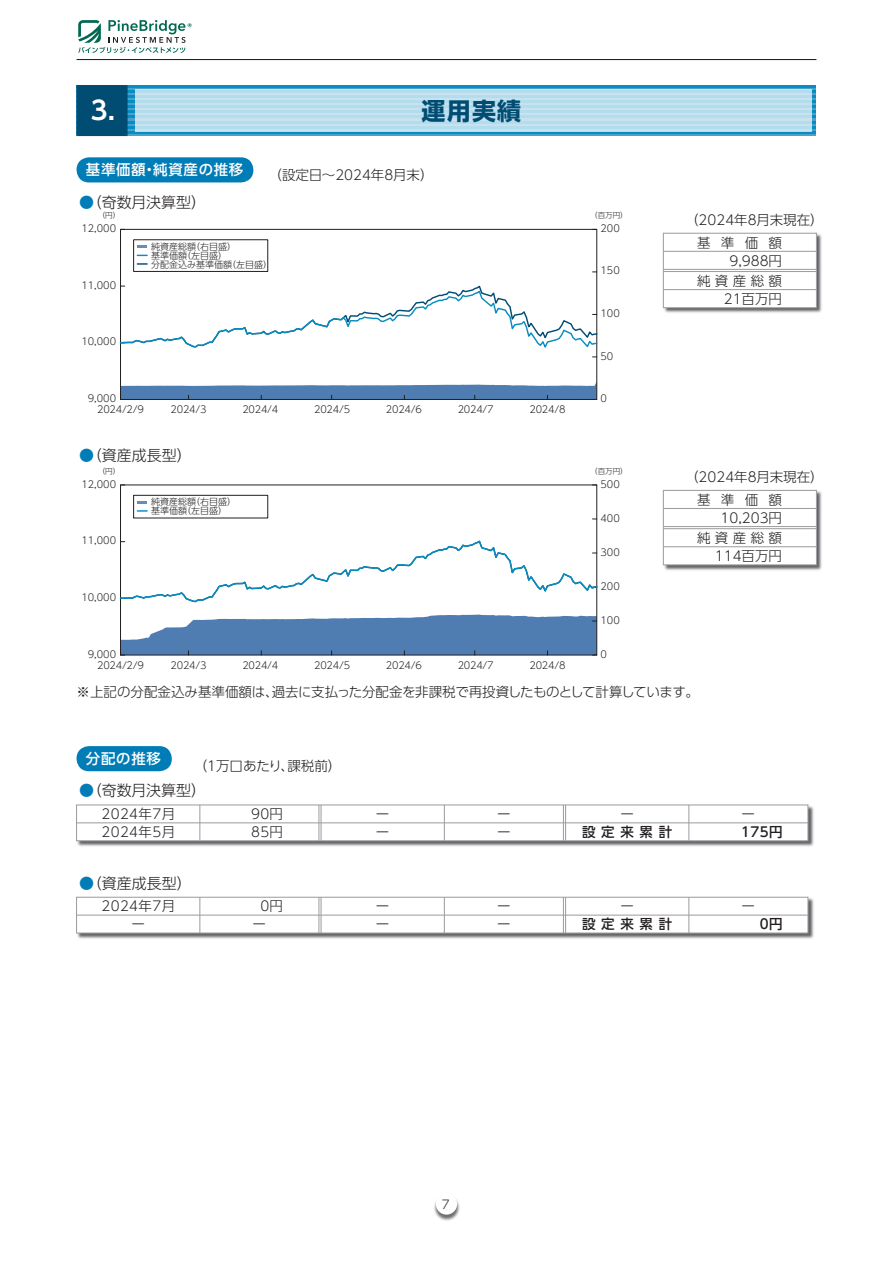
<style>
.page{position:relative;width:893px;height:1263px;background:#fff}
.page>*{position:absolute;margin:0;border:0;box-sizing:border-box;transform-origin:0 0}
.t1{font:700 25.5px "UD Shin Go Pro De";color:#fff}
.t2{font:700 24px "UD Shin Go Pro";color:#004c72}
.t3{font:300 15px "UD Shin Go Pro";color:#231f20}
.t4{font:500 14.4px "UD Shin Go Pro";letter-spacing:.05em;color:#fff}
.t5{font:300 13.5px/17.7px "UD Shin Go Pro";color:#231f20}
.t6{font:300 13.5px "UD Shin Go Pro";letter-spacing:-.02em;color:#231f20}
.t7{font:300 13.5px/17.7px "UD Shin Go Pro";letter-spacing:.03em;color:#231f20}
.t8{font:500 13.5px "UD Shin Go Pro";letter-spacing:.42em;color:#231f20}
.t9{font:300 13.5px/20.2px "UD Shin Go Pro";letter-spacing:.16em;color:#231f20;text-align:right}
.t10{font:300 13.5px/20.2px "UD Shin Go Pro";letter-spacing:.325em;color:#231f20;text-align:right}
.t11{font:300 12px "UD Shin Go Pro";color:#231f20}
.t12{font:300 9.75px "UD Shin Go Pro";letter-spacing:-.025em;color:#231f20}
.t13{font:300 9px/9px "UD Shin Go Pro";color:#231f20}
.t14{font:300 7.5px "UD Shin Go Pro";color:#231f20}
.s1{color:#007cb6}
</style>
<div class="page">
<img style="left:434px;top:1199px;width:26px;height:22px">
<div style="left:436px;top:1193px;width:21px;height:21px;background:#fff;border-radius:50%"></div>
<hr style="left:77px;top:59px;width:739px;height:1px;background:#231f20">
<svg style="left:78px;top:20px;width:114px;height:33px"></svg>
<img style="left:662px;top:232px;width:160px;height:81px">
<div style="left:663px;top:233px;width:153px;height:75px;background:#fff"></div>
<div style="left:663px;top:233px;width:154px;height:75px;border:1px solid #9d9fa2"></div>
<hr style="left:663px;top:251px;width:153px;height:1px;background:#9d9fa2">
<hr style="left:663px;top:269px;width:153px;height:1px;background:#9d9fa2">
<hr style="left:663px;top:271px;width:153px;height:1px;background:#9d9fa2">
<hr style="left:663px;top:289px;width:153px;height:1px;background:#9d9fa2">
<img style="left:662px;top:489px;width:160px;height:82px">
<div style="left:663px;top:490px;width:153px;height:75px;background:#fff"></div>
<div style="left:663px;top:490px;width:154px;height:75px;border:1px solid #9d9fa2"></div>
<hr style="left:663px;top:508px;width:153px;height:1px;background:#9d9fa2">
<hr style="left:663px;top:526px;width:153px;height:1px;background:#9d9fa2">
<hr style="left:663px;top:528px;width:153px;height:1px;background:#9d9fa2">
<hr style="left:663px;top:546px;width:153px;height:1px;background:#9d9fa2">
<div style="left:77px;top:157px;width:176px;height:25px;background:#007cb6;border-radius:13px"></div>
<div style="left:77px;top:746px;width:95px;height:25px;background:#007cb6;border-radius:13px"></div>
<img style="left:76px;top:804px;width:738px;height:43px">
<div style="left:77px;top:805px;width:731px;height:36px;background:#fff"></div>
<div style="left:76px;top:804px;width:732px;height:37px;border:1px solid #9d9fa2"></div>
<hr style="left:77px;top:822px;width:731px;height:1px;background:#9d9fa2">
<hr style="left:199px;top:805px;width:1px;height:36px;background:#9d9fa2">
<hr style="left:318px;top:805px;width:1px;height:36px;background:#9d9fa2">
<hr style="left:321px;top:805px;width:1px;height:36px;background:#9d9fa2">
<hr style="left:444px;top:805px;width:1px;height:36px;background:#9d9fa2">
<hr style="left:563px;top:805px;width:1px;height:36px;background:#9d9fa2">
<hr style="left:565px;top:805px;width:1px;height:36px;background:#9d9fa2">
<hr style="left:688px;top:805px;width:1px;height:36px;background:#9d9fa2">
<img style="left:76px;top:896px;width:738px;height:43px">
<div style="left:77px;top:897px;width:731px;height:36px;background:#fff"></div>
<div style="left:76px;top:897px;width:732px;height:36px;border:1px solid #9d9fa2"></div>
<hr style="left:77px;top:914px;width:731px;height:2px;background:#9d9fa2">
<hr style="left:199px;top:897px;width:1px;height:36px;background:#9d9fa2">
<hr style="left:318px;top:897px;width:1px;height:36px;background:#9d9fa2">
<hr style="left:321px;top:897px;width:1px;height:36px;background:#9d9fa2">
<hr style="left:444px;top:897px;width:1px;height:36px;background:#9d9fa2">
<hr style="left:563px;top:897px;width:1px;height:36px;background:#9d9fa2">
<hr style="left:565px;top:897px;width:1px;height:36px;background:#9d9fa2">
<hr style="left:688px;top:897px;width:1px;height:36px;background:#9d9fa2">
<div style="left:133px;top:495px;width:135px;height:23px;border:1px solid #231f20"></div>
<svg style="left:137px;top:501px;width:10px;height:3px"></svg>
<svg style="left:137px;top:510px;width:10px;height:2px"></svg>
<div style="left:133px;top:239px;width:135px;height:33px;border:1px solid #231f20"></div>
<svg style="left:137px;top:245px;width:10px;height:3px"></svg>
<svg style="left:137px;top:263px;width:10px;height:2px"></svg>
<svg style="left:120px;top:382px;width:477px;height:18px"></svg>
<svg style="left:119px;top:284px;width:479px;height:66px"></svg>
<svg style="left:120px;top:615px;width:477px;height:41px;background:#638ab6"></svg>
<svg style="left:119px;top:539px;width:479px;height:64px"></svg>
<hr style="left:77px;top:88px;width:739px;height:2px;background:#4ba1ce">
<hr style="left:77px;top:93px;width:739px;height:2px;background:#4ba1ce">
<hr style="left:77px;top:98px;width:739px;height:2px;background:#4ba1ce">
<hr style="left:77px;top:103px;width:739px;height:2px;background:#4ba1ce">
<hr style="left:77px;top:134px;width:739px;height:2px;background:#4ba1ce">
<hr style="left:77px;top:85px;width:739px;height:3px;background:#068dc2">
<hr style="left:77px;top:111px;width:739px;height:2px;background:#068dc2">
<hr style="left:77px;top:116px;width:739px;height:2px;background:#068dc2">
<hr style="left:77px;top:121px;width:739px;height:2px;background:#068dc2">
<hr style="left:77px;top:126px;width:739px;height:2px;background:#068dc2">
<hr style="left:77px;top:131px;width:739px;height:3px;background:#068dc2">
<div style="left:136px;top:89px;width:676px;height:43px;background:linear-gradient(to right,#bbdeee,#bbdeee)"></div>
<svg style="left:77px;top:85px;width:51px;height:51px"></svg>
<div style="left:82px;top:90px;width:40px;height:41px;background:#004c72"></div>
<h1 class="t1" style="left:91px;top:89px;width:26px">3.</h1>
<h2 class="t2" style="left:422px;top:91px;width:101px">運用実績</h2>
<h3 class="t4" style="left:86px;top:158px;width:159px">基準価額・純資産の推移</h3>
<h3 class="t3" style="left:79px;top:190px;width:129px"><span class="s1">●</span>（奇数月決算型）</h3>
<p class="t14" style="left:98px;top:209px;width:24px">（円）</p>
<p class="t12" style="left:81px;top:220px;width:36px">12,000</p>
<p class="t12" style="left:81px;top:277px;width:36px">11,000</p>
<p class="t13" style="left:151px;top:242px;width:122px">純資産総額（右目盛）<br>基準価額（左目盛）<br>分配金込み基準価額（左目盛）</p>
<h3 class="t5" style="left:269px;top:165px;width:166px">（設定日～2024年8月末）</h3>
<p class="t12" style="left:81px;top:334px;width:36px">10,000</p>
<p class="t12" style="left:88px;top:390px;width:30px">9,000</p>
<p class="t12" style="left:97px;top:402px;width:48px">2024/2/9</p>
<p class="t12" style="left:171px;top:402px;width:37px">2024/3</p>
<p class="t12" style="left:242px;top:402px;width:37px">2024/4</p>
<p class="t12" style="left:314px;top:402px;width:37px">2024/5</p>
<p class="t12" style="left:386px;top:402px;width:37px">2024/6</p>
<p class="t12" style="left:458px;top:402px;width:37px">2024/7</p>
<p class="t12" style="left:529px;top:402px;width:37px">2024/8</p>
<h3 class="t3" style="left:79px;top:443px;width:114px"><span class="s1">●</span>（資産成長型）</h3>
<p class="t14" style="left:98px;top:465px;width:24px">（円）</p>
<p class="t12" style="left:81px;top:476px;width:36px">12,000</p>
<p class="t12" style="left:81px;top:533px;width:36px">11,000</p>
<p class="t12" style="left:81px;top:589px;width:36px">10,000</p>
<p class="t12" style="left:88px;top:646px;width:30px">9,000</p>
<p class="t13" style="left:151px;top:497px;width:86px">純資産総額（右目盛）基準価額（左目盛）</p>
<p class="t12" style="left:97px;top:657px;width:48px">2024/2/9</p>
<p class="t12" style="left:171px;top:657px;width:37px">2024/3</p>
<p class="t12" style="left:242px;top:657px;width:37px">2024/4</p>
<p class="t12" style="left:314px;top:657px;width:37px">2024/5</p>
<p class="t12" style="left:386px;top:657px;width:37px">2024/6</p>
<p class="t12" style="left:458px;top:657px;width:37px">2024/7</p>
<p class="t12" style="left:529px;top:657px;width:37px">2024/8</p>
<p class="t14" style="left:590px;top:209px;width:39px">（百万円）</p>
<p class="t12" style="left:600px;top:220px;width:21px">200</p>
<p class="t12" style="left:600px;top:263px;width:21px">150</p>
<p class="t12" style="left:600px;top:305px;width:21px">100</p>
<p class="t12" style="left:600px;top:348px;width:14px">50</p>
<p class="t12" style="left:600px;top:390px;width:8px">0</p>
<p class="t14" style="left:590px;top:465px;width:39px">（百万円）</p>
<p class="t12" style="left:600px;top:476px;width:21px">500</p>
<p class="t12" style="left:600px;top:510px;width:21px">400</p>
<p class="t12" style="left:600px;top:544px;width:21px">300</p>
<p class="t12" style="left:600px;top:578px;width:21px">200</p>
<p class="t12" style="left:600px;top:612px;width:21px">100</p>
<p class="t12" style="left:600px;top:646px;width:8px">0</p>
<h3 class="t5" style="left:697px;top:208px;width:128px;line-height:22.5px;text-indent:-12px">（2024年8月末現在）基準価額</h3>
<h3 class="t10" style="left:697px;top:250px;width:87px">9,988円<br>純資産総額</h3>
<h3 class="t5" style="left:724px;top:289px;width:60px">21百万円</h3>
<h3 class="t5" style="left:697px;top:465px;width:128px;line-height:22.5px;text-indent:-12px">（2024年8月末現在）基準価額</h3>
<h3 class="t9" style="left:697px;top:507px;width:87px">10,203円<br>純資産総額</h3>
<h3 class="t5" style="left:715px;top:547px;width:69px">114百万円</h3>
<h3 class="t6" style="left:77px;top:681px;width:624px">※上記の分配金込み基準価額は、過去に支払った分配金を非課税で再投資したものとして計算しています。</h3>
<h3 class="t4" style="left:86px;top:746px;width:76px">分配の推移</h3>
<h3 class="t3" style="left:79px;top:778px;width:129px"><span class="s1">●</span>（奇数月決算型）</h3>
<h3 class="t5" style="left:194px;top:756px;width:149px">（1万口あたり、課税前）</h3>
<h3 class="t7" style="left:101px;top:804px;width:75px">2024年7月<br>2024年5月</h3>
<h3 class="t5" style="left:497px;top:804px;width:15px">ーー</h3>
<h3 class="t5" style="left:742px;top:804px;width:15px">ー</h3>
<h3 class="t5" style="left:251px;top:804px;width:34px">90円<br>85円</h3>
<h3 class="t5" style="left:376px;top:804px;width:15px">ーー</h3>
<h3 class="t5" style="left:620px;top:804px;width:15px">ー</h3>
<h3 class="t8" style="left:582px;top:821px;width:92px">設定来累計</h3>
<h3 class="t8" style="left:741px;top:821px;width:43px">175円</h3>
<h3 class="t3" style="left:79px;top:871px;width:114px"><span class="s1">●</span>（資産成長型）</h3>
<h3 class="t7" style="left:101px;top:897px;width:75px;text-align:center">2024年7月ー</h3>
<h3 class="t5" style="left:497px;top:897px;width:15px">ーー</h3>
<h3 class="t5" style="left:742px;top:897px;width:15px">ー</h3>
<h3 class="t5" style="left:253px;top:897px;width:32px;text-indent:8px">0円ー</h3>
<h3 class="t5" style="left:376px;top:897px;width:15px">ーー</h3>
<h3 class="t5" style="left:620px;top:897px;width:15px">ー</h3>
<h3 class="t8" style="left:582px;top:913px;width:92px">設定来累計</h3>
<h3 class="t8" style="left:760px;top:913px;width:24px">0円</h3>
<p class="t11" style="left:442px;top:1194px;width:9px">7</p>
</div>
